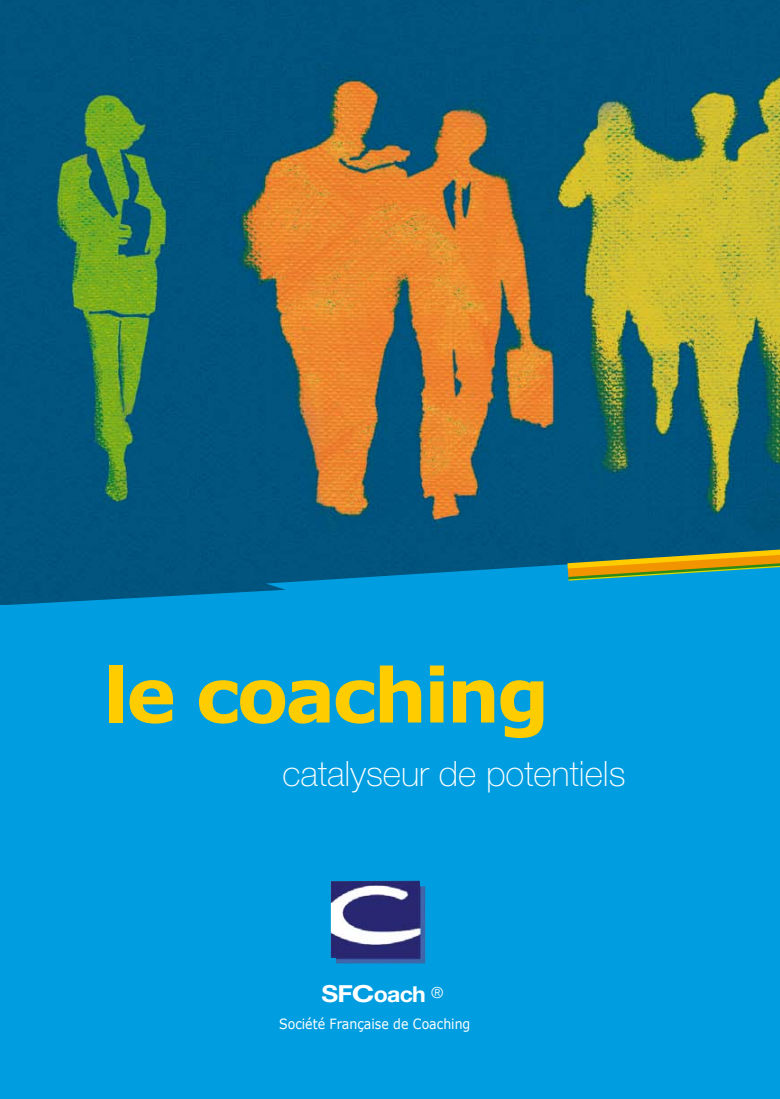
<style>
.page{position:relative;width:780px;height:1099px;background:#fff}
.page>*{position:absolute;margin:0;border:0;box-sizing:border-box;transform-origin:0 0}
.t1{font:700 75px "Verdana";letter-spacing:-.04em;color:#fc0}
.t2{font:100 35px "Helvetica Neue";color:#fff}
.t3{font:700 22px "Helvetica Neue";color:#fff;scale:1.05 1}
.t4{font:14.12px "Verdana";color:#fff;scale:.89 1}
.s1{font-size:23.5px}
</style>
<div class="page">
<img style="left:0;top:1px;width:779px;height:550px">
<div style="left:0;top:551px;width:779px;height:547px;background:#009ee0"></div>
<img style="left:331px;top:880px;width:94px;height:83px">
<div style="left:331px;top:903px;width:9px;height:28px;background:#fff"></div>
<svg style="left:567px;top:549px;width:212px;height:31px"></svg>
<hr style="left:0;top:605px;width:1px;height:493px;background:#009ee0">
<div style="left:0;top:605px;width:6px;height:19px;background:#009ee0"></div>
<h1 class="t1" style="left:104px;top:647px;width:447px">le coaching</h1>
<h2 class="t2" style="left:282px;top:753px;width:345px">catalyseur de potentiels</h2>
<h3 class="t3" style="left:321px;top:980px;width:118px"><span class="s1">SFC</span>oach <sup>®</sup></h3>
<p class="t4" style="left:279px;top:1014px;width:216px">Société Française de Coaching</p>
</div>
